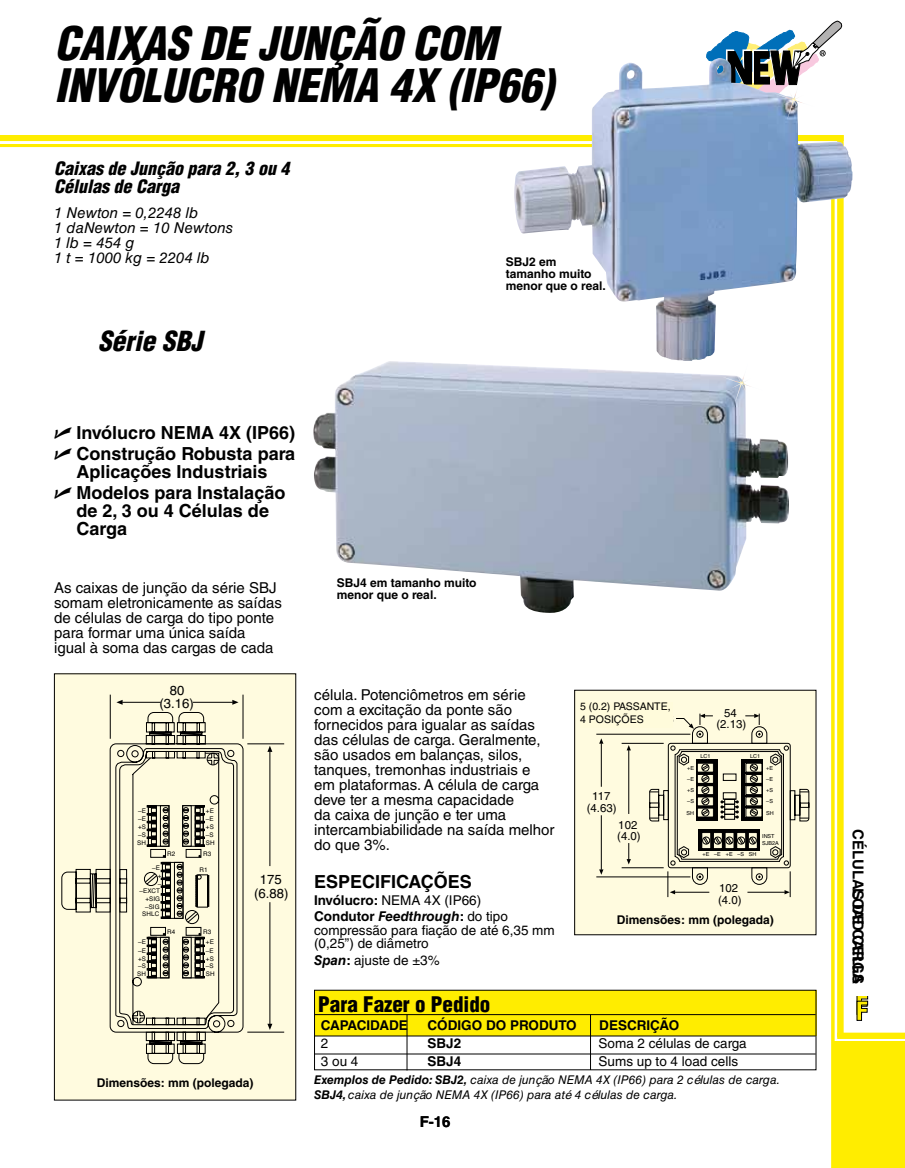
<style>
.page{position:relative;width:905px;height:1168px;background:#fff}
.page>*{position:absolute;margin:0;border:0;box-sizing:border-box;transform-origin:0 0}
.t1{font:italic 900 condensed 45px/42px "Helvetica LT Std";letter-spacing:-.005em;color:#000}
.t2{font:italic 900 condensed 27px "Helvetica LT Std";color:#000}
.t3{font:900 condensed 25.65px "Helvetica";color:#ffed00}
.t4{font:900 condensed 21px "Helvetica LT Std";color:#000}
.t5{font:19.8px "Helvetica";color:#000}
.t6{font:700 18px/21px "Helvetica LT Std";color:#000}
.t7{font:italic 900 condensed 18px/18px "Helvetica LT Std";color:#000}
.t8{font:15px/15px "Helvetica LT Std";color:#000}
.t9{font:italic 15px/15px "Helvetica LT Std";color:#000}
.t10{font:700 15px "Helvetica LT Std";color:#000}
.t11{font:13.5px/13.5px "Helvetica LT Std";color:#000}
.t12{font:700 13.5px/16.5px "Helvetica LT Std";color:#000}
.t13{font:13.2px/13.2px "Helvetica";color:#000;text-align:center}
.t14{font:italic 12px/15px "Helvetica LT Std";color:#000}
.t15{font:700 12px/12px "Helvetica LT Std";color:#000}
.t16{font:11.4px/11.4px "Helvetica";color:#000}
.t17{font:10.5px/12.6px "Helvetica LT Std";color:#000}
.t18{font:6.3px/7.9px "Helvetica";color:#000;text-align:justify}
.t19{font:5.55px/7.1px "Helvetica";color:#000}
.s1{font-family:"Universal Newswith Comm Pi";font-weight:400}
.s2{font-weight:400}
.s3{font-style:italic}
.s4{font-weight:700;font-style:italic}
.s5{font-weight:700}
</style>
<div class="page">
<svg style="left:706px;top:20px;width:136px;height:38px"></svg>
<img style="left:313px;top:361px;width:476px;height:252px">
<hr style="left:0;top:144px;width:834px;height:3px;background:#ffed00">
<div style="left:0;top:135px;width:843px;height:6px;background:#ffed00"></div>
<hr style="left:831px;top:144px;width:3px;height:1024px;background:#ffed00">
<div style="left:837px;top:135px;width:6px;height:902px;background:#ffed00"></div>
<div style="left:837px;top:1033px;width:67px;height:6px;background:#ffed00"></div>
<div style="left:832px;top:1041px;width:72px;height:127px;background:#ffed00"></div>
<svg style="left:856px;top:996px;width:12px;height:25px"></svg>
<img style="left:514px;top:58px;width:338px;height:303px">
<div style="left:54px;top:674px;width:242px;height:426px;background:#fffbdf"></div>
<svg style="left:109px;top:712px;width:135px;height:321px"></svg>
<svg style="left:61px;top:752px;width:72px;height:273px"></svg>
<hr style="left:110px;top:694px;width:1px;height:45px;background:#000">
<hr style="left:243px;top:694px;width:1px;height:45px;background:#000">
<hr style="left:247px;top:743px;width:37px;height:1px;background:#000">
<hr style="left:247px;top:1032px;width:37px;height:1px;background:#000">
<hr style="left:269px;top:902px;width:1px;height:122px;background:#000">
<svg style="left:267px;top:1024px;width:5px;height:6px"></svg>
<hr style="left:269px;top:751px;width:1px;height:115px;background:#000">
<svg style="left:267px;top:746px;width:5px;height:6px"></svg>
<hr style="left:193px;top:702px;width:40px;height:1px;background:#000">
<svg style="left:232px;top:700px;width:6px;height:5px"></svg>
<hr style="left:122px;top:702px;width:39px;height:1px;background:#000">
<svg style="left:116px;top:700px;width:7px;height:5px"></svg>
<svg style="left:133px;top:752px;width:87px;height:312px"></svg>
<div style="left:54px;top:673px;width:242px;height:427px;border:1px solid #000"></div>
<div style="left:574px;top:690px;width:242px;height:245px;background:#fffbdf"></div>
<hr style="left:596px;top:876px;width:94px;height:1px;background:#000">
<hr style="left:621px;top:867px;width:42px;height:1px;background:#000">
<hr style="left:621px;top:743px;width:42px;height:1px;background:#000">
<hr style="left:596px;top:734px;width:94px;height:1px;background:#000">
<hr style="left:628px;top:750px;width:1px;height:64px;background:#000">
<svg style="left:626px;top:745px;width:5px;height:5px"></svg>
<svg style="left:626px;top:843px;width:5px;height:21px"></svg>
<hr style="left:601px;top:815px;width:1px;height:55px;background:#000">
<svg style="left:599px;top:869px;width:4px;height:6px"></svg>
<hr style="left:601px;top:743px;width:1px;height:44px;background:#000">
<svg style="left:599px;top:738px;width:4px;height:6px"></svg>
<svg style="left:649px;top:713px;width:160px;height:184px"></svg>
<div style="left:315px;top:990px;width:501px;height:46px;background:#ffed00"></div>
<hr style="left:315px;top:1014px;width:500px;height:1px;background:#000">
<hr style="left:315px;top:1035px;width:500px;height:1px;background:#000">
<hr style="left:315px;top:1053px;width:500px;height:1px;background:#000">
<hr style="left:406px;top:1014px;width:1px;height:56px;background:#000">
<hr style="left:590px;top:1014px;width:1px;height:56px;background:#000">
<img style="left:774px;top:80px;width:40px;height:39px">
<img style="left:722px;top:363px;width:40px;height:40px">
<div style="left:580px;top:702px;width:93px;height:26px;background:#fffbdb"></div>
<h1 class="t1" style="left:54px;top:23px;width:500px">CAIXAS DE JUNÇÃO COM<br>INVÓLUCRO NEMA 4X (IP66)</h1>
<p class="t7" style="left:54px;top:160px;width:237px">Caixas de Junção para 2, 3 ou 4<br>Células de Carga</p>
<p class="t9" style="left:54px;top:205px;width:181px">1 Newton = 0,2248 lb<br>1 daNewton = 10 Newtons<br>1 lb = 454 g<br>1 t = 1000 kg = 2204 lb</p>
<h2 class="t2" style="left:98px;top:324px;width:106px">Série SBJ</h2>
<p class="t15" style="left:506px;top:256px;width:101px">SBJ2 em tamanho muito menor que o real.</p>
<p class="t6" style="left:54px;top:422px;width:243px"><span class="s1">E</span> Invólucro NEMA 4X (IP66)<br><span class="s1">E</span> Construção Robusta para</p>
<p class="t6" style="left:54px;top:461px;width:233px;text-align:center">Aplicações Industriais<br><span class="s1">E</span> Modelos para Instalação</p>
<p class="t6" style="left:76px;top:501px;width:194px;line-height:18px">de 2, 3 ou 4 Células de<br>Carga</p>
<p class="t15" style="left:337px;top:577px;width:141px">SBJ4 em tamanho muito menor que o real.</p>
<p class="t8" style="left:54px;top:580px;width:229px">As caixas de junção da série SBJ somam eletronicamente as saídas de células de carga do tipo ponte para formar uma única saída<br>igual à soma das cargas de cada</p>
<h3 class="t5" style="left:0;top:584px;width:402px">ORK/PRODUCT ART/ OmegaDyne/OD-SBJ4</h3>
<p class="t13" style="left:159px;top:683px;width:36px">80 (3.16)</p>
<p class="t18" style="left:137px;top:806px;width:10px">–E –E +S –S SH</p>
<p class="t18" style="left:167px;top:849px;width:10px">R2</p>
<p class="t18" style="left:206px;top:806px;width:10px;text-align:left">+E –E +S –S<br>SH</p>
<p class="t18" style="left:203px;top:849px;width:10px">R3</p>
<p class="t8" style="left:314px;top:687px;width:242px">célula. Potenciômetros em série com a excitação da ponte são fornecidos para igualar as saídas das células de carga. Geralmente, são usados em balanças, silos, tanques, tremonhas industriais e em plataformas. A célula de carga deve ter a mesma capacidade<br>da caixa de junção e ter uma intercambiabilidade na saída melhor do que 3%.</p>
<p class="t17" style="left:580px;top:700px;width:92px">5 (0.2) PASSANTE,<br>4 POSIÇÕES</p>
<p class="t16" style="left:581px;top:701px;width:94px">5 (0.2)<br>THRU, 4 PLACES</p>
<p class="t16" style="left:592px;top:790px;width:20px">117</p>
<p class="t16" style="left:587px;top:802px;width:31px">(4.63)</p>
<p class="t16" style="left:617px;top:819px;width:25px">102 (4.0)</p>
<p class="t16" style="left:716px;top:707px;width:31px;text-align:center">54 (2.13)</p>
<p class="t19" style="left:700px;top:753px;width:12px">LC1</p>
<p class="t19" style="left:750px;top:753px;width:12px">LC1</p>
<p class="t19" style="left:687px;top:764px;width:8px">+E</p>
<p class="t19" style="left:766px;top:764px;width:8px">+E</p>
<p class="t19" style="left:687px;top:775px;width:8px">–E</p>
<p class="t19" style="left:766px;top:775px;width:8px">–E</p>
<p class="t19" style="left:687px;top:786px;width:8px">+S</p>
<p class="t19" style="left:766px;top:786px;width:8px">+S</p>
<p class="t19" style="left:687px;top:798px;width:8px">–S</p>
<p class="t19" style="left:766px;top:798px;width:8px">–S</p>
<p class="t19" style="left:686px;top:809px;width:9px">SH</p>
<p class="t19" style="left:766px;top:809px;width:9px">SH</p>
<p class="t19" style="left:762px;top:832px;width:18px">INST<br>SJB2A</p>
<p class="t19" style="left:702px;top:850px;width:55px">+E –E +E –S SH</p>
<p class="t18" style="left:152px;top:863px;width:9px">–E</p>
<p class="t18" style="left:158px;top:871px;width:5px">+</p>
<p class="t18" style="left:158px;top:879px;width:5px">–</p>
<p class="t18" style="left:140px;top:887px;width:22px">–EXCT</p>
<p class="t18" style="left:145px;top:895px;width:16px">+SIG</p>
<p class="t18" style="left:145px;top:902px;width:16px">–SIG</p>
<p class="t18" style="left:142px;top:910px;width:18px">SHLC</p>
<p class="t18" style="left:199px;top:866px;width:10px">R1</p>
<p class="t13" style="left:254px;top:873px;width:36px">175 (6.88)</p>
<p class="t18" style="left:167px;top:927px;width:10px">R4</p>
<p class="t18" style="left:203px;top:927px;width:10px">R3</p>
<p class="t18" style="left:137px;top:938px;width:10px">–E –E +S –S SH</p>
<p class="t18" style="left:206px;top:938px;width:10px;text-align:left">+E –E +S –S<br>SH</p>
<p class="t15" style="left:97px;top:1077px;width:158px">Dimensões: mm (polegada)</p>
<p class="t6" style="left:314px;top:871px;width:159px">ESPECIFICAÇÕES</p>
<p class="t12" style="left:314px;top:891px;width:195px">Invólucro: <span class="s2">NEMA 4X (IP66)<br></span>Condutor <span class="s3">Feedthrough</span>: <span class="s2">do tipo</span></p>
<p class="t11" style="left:314px;top:923px;width:242px">compressão para fiação de até 6,35 mm (0,25”) de diâmetro</p>
<p class="t11" style="left:314px;top:953px;width:127px"><span class="s4">Span</span><span class="s5">:</span> ajuste de ±3%</p>
<p class="t16" style="left:718px;top:882px;width:25px">102 (4.0)</p>
<p class="t15" style="left:617px;top:914px;width:158px">Dimensões: mm (polegada)</p>
<h3 class="t4" style="left:318px;top:990px;width:174px">Para Fazer o Pedido</h3>
<p class="t12" style="left:321px;top:1016px;width:89px">CAPACIDADE</p>
<p class="t12" style="left:427px;top:1016px;width:151px">CÓDIGO DO PRODUTO</p>
<p class="t12" style="left:599px;top:1016px;width:81px">DESCRIÇÃO</p>
<p class="t11" style="left:321px;top:1036px;width:9px">2</p>
<p class="t12" style="left:427px;top:1034px;width:35px">SBJ2</p>
<p class="t11" style="left:598px;top:1036px;width:150px">Soma 2 células de carga</p>
<p class="t11" style="left:321px;top:1054px;width:39px">3 ou 4</p>
<p class="t12" style="left:427px;top:1052px;width:35px">SBJ4</p>
<p class="t11" style="left:598px;top:1054px;width:141px">Sums up to 4 load cells</p>
<p class="t14" style="left:314px;top:1072px;width:467px"><span class="s5">Exemplos de Pedido: SBJ2,</span> caixa de junção NEMA 4X (IP66) para 2 células de carga.<br><span class="s5">SBJ4,</span> caixa de junção NEMA 4X (IP66) para até 4 células de carga.</p>
<p class="t10" style="left:420px;top:1112px;width:32px">F-16</p>
<p class="t10" style="left:867px;top:829px;width:156px;rotate:90deg">CÉLULAS DE CARGA</p>
<h3 class="t3" style="left:855px;top:995px;width:14px">F</h3>
<p class="t10" style="left:867px;top:888px;width:97px;rotate:90deg">LOAD CELLS</p>
<h3 class="t3" style="left:855px;top:989px;width:14px">F</h3>
</div>
